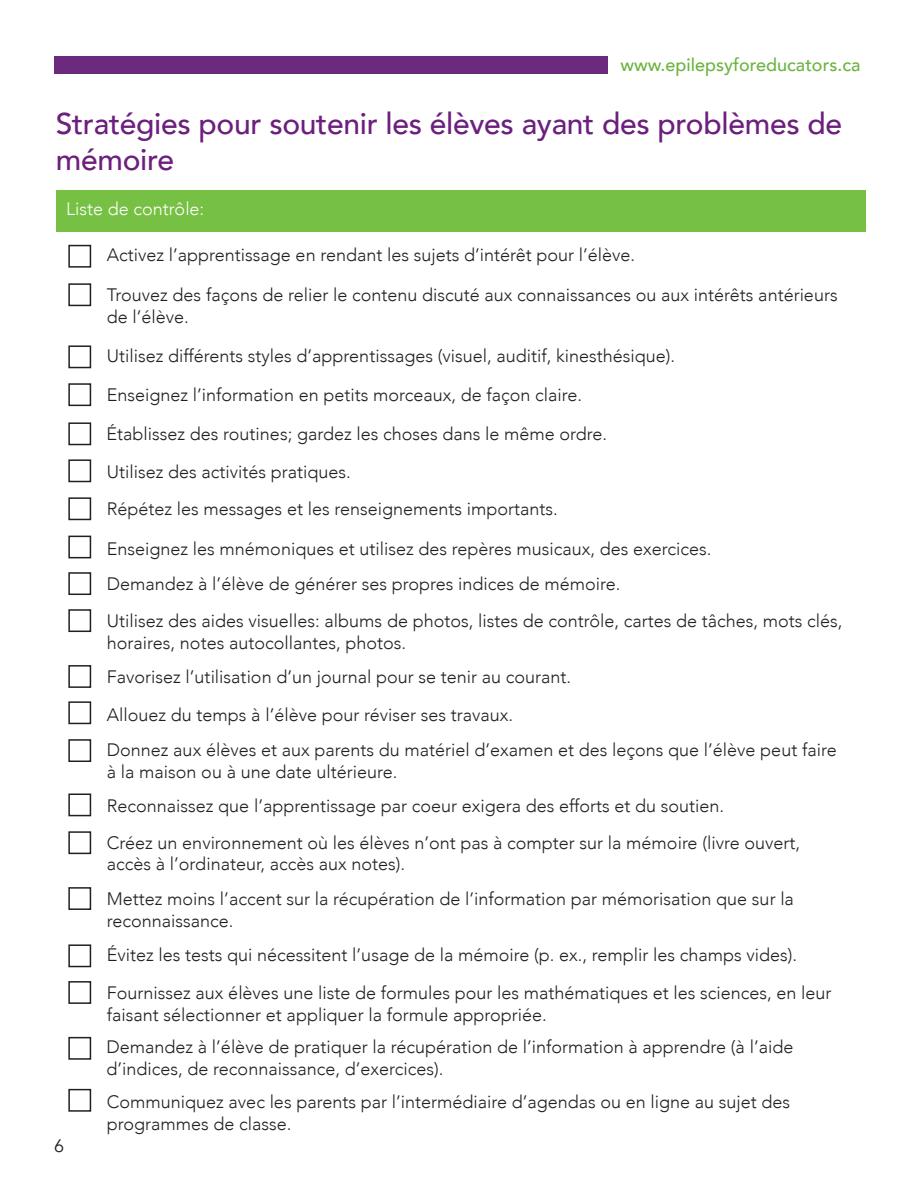
<style>
.page{position:relative;width:918px;height:1188px;background:#fff}
.page>*{position:absolute;margin:0;border:0;box-sizing:border-box;transform-origin:0 0}
.t1{font:500 30px/36px "Avenir";letter-spacing:-.01em;color:#6c1f7d}
.t2{font:300 18px/21.6px "Avenir";color:#231f20}
.t3{font:500 18px "Avenir";color:#6cb43f}
.t4{font:300 18px "Avenir";color:#fff}
.t5{font:18px "Avenir";color:#231f20}
</style>
<div class="page">
<div style="left:54px;top:56px;width:554px;height:17px;background:#6c2a7e"></div>
<div style="left:56px;top:190px;width:810px;height:41px;background:#76c043"></div>
<div style="left:68px;top:245px;width:23px;height:23px;border:2px solid #231f20"></div>
<div style="left:68px;top:283px;width:23px;height:23px;border:2px solid #231f20"></div>
<div style="left:68px;top:422px;width:23px;height:23px;border:2px solid #231f20"></div>
<div style="left:68px;top:497px;width:23px;height:23px;border:2px solid #231f20"></div>
<div style="left:68px;top:536px;width:23px;height:22px;border:2px solid #231f20"></div>
<div style="left:68px;top:459px;width:23px;height:23px;border:2px solid #231f20"></div>
<div style="left:68px;top:572px;width:23px;height:23px;border:2px solid #231f20"></div>
<div style="left:68px;top:609px;width:23px;height:23px;border:2px solid #231f20"></div>
<div style="left:68px;top:665px;width:23px;height:23px;border:2px solid #231f20"></div>
<div style="left:68px;top:701px;width:23px;height:23px;border:2px solid #231f20"></div>
<div style="left:68px;top:739px;width:23px;height:23px;border:2px solid #231f20"></div>
<div style="left:68px;top:345px;width:23px;height:23px;border:2px solid #231f20"></div>
<div style="left:68px;top:383px;width:23px;height:23px;border:2px solid #231f20"></div>
<div style="left:68px;top:794px;width:23px;height:22px;border:2px solid #231f20"></div>
<div style="left:68px;top:831px;width:23px;height:23px;border:2px solid #231f20"></div>
<div style="left:68px;top:887px;width:23px;height:23px;border:2px solid #231f20"></div>
<div style="left:68px;top:944px;width:23px;height:23px;border:2px solid #231f20"></div>
<div style="left:68px;top:981px;width:23px;height:23px;border:2px solid #231f20"></div>
<div style="left:68px;top:1037px;width:23px;height:23px;border:2px solid #231f20"></div>
<div style="left:68px;top:1089px;width:23px;height:23px;border:2px solid #231f20"></div>
<p class="t3" style="left:621px;top:49px;width:241px">www.epilepsyforeducators.ca</p>
<p class="t1" style="left:56px;top:104px;width:788px">Stratégies pour soutenir les élèves ayant des problèmes de mémoire</p>
<p class="t4" style="left:66px;top:198px;width:140px">Liste de contrôle:</p>
<p class="t2" style="left:107px;top:244px;width:530px">Activez l’apprentissage en rendant les sujets d’intérêt pour l’élève.</p>
<p class="t2" style="left:107px;top:284px;width:732px">Trouvez des façons de relier le contenu discuté aux connaissances ou aux intérêts antérieurs de l’élève.</p>
<p class="t2" style="left:107px;top:345px;width:570px">Utilisez différents styles d’apprentissages (visuel, auditif, kinesthésique).</p>
<p class="t2" style="left:107px;top:384px;width:477px">Enseignez l’information en petits morceaux, de façon claire.</p>
<p class="t2" style="left:107px;top:423px;width:502px">Établissez des routines; gardez les choses dans le même ordre.</p>
<p class="t2" style="left:107px;top:461px;width:246px">Utilisez des activités pratiques.</p>
<p class="t2" style="left:107px;top:498px;width:452px">Répétez les messages et les renseignements importants.</p>
<p class="t2" style="left:107px;top:538px;width:606px">Enseignez les mnémoniques et utilisez des repères musicaux, des exercices.</p>
<p class="t2" style="left:107px;top:573px;width:515px">Demandez à l’élève de générer ses propres indices de mémoire.</p>
<p class="t2" style="left:107px;top:610px;width:737px">Utilisez des aides visuelles: albums de photos, listes de contrôle, cartes de tâches, mots clés, horaires, notes autocollantes, photos.</p>
<p class="t2" style="left:107px;top:666px;width:466px">Favorisez l’utilisation d’un journal pour se tenir au courant.</p>
<p class="t2" style="left:107px;top:704px;width:408px">Allouez du temps à l’élève pour réviser ses travaux.</p>
<p class="t2" style="left:107px;top:739px;width:731px">Donnez aux élèves et aux parents du matériel d’examen et des leçons que l’élève peut faire à la maison ou à une date ultérieure.</p>
<p class="t2" style="left:107px;top:795px;width:619px">Reconnaissez que l’apprentissage par coeur exigera des efforts et du soutien.</p>
<p class="t2" style="left:107px;top:832px;width:695px">Créez un environnement où les élèves n’ont pas à compter sur la mémoire (livre ouvert,</p>
<p class="t2" style="left:107px;top:853px;width:300px">accès à l’ordinateur, accès aux notes).</p>
<p class="t2" style="left:107px;top:888px;width:689px">Mettez moins l’accent sur la récupération de l’information par mémorisation que sur la</p>
<p class="t2" style="left:107px;top:910px;width:128px">reconnaissance.</p>
<p class="t2" style="left:107px;top:944px;width:692px">Évitez les tests qui nécessitent l’usage de la mémoire (p. ex., remplir les champs vides).</p>
<p class="t2" style="left:107px;top:982px;width:726px">Fournissez aux élèves une liste de formules pour les mathématiques et les sciences, en leur faisant sélectionner et appliquer la formule appropriée.</p>
<p class="t2" style="left:107px;top:1036px;width:688px">Demandez à l’élève de pratiquer la récupération de l’information à apprendre (à l’aide</p>
<p class="t2" style="left:107px;top:1058px;width:338px">d’indices, de reconnaissance, d’exercices).</p>
<p class="t5" style="left:54px;top:1135px;width:12px">6</p>
<p class="t2" style="left:107px;top:1091px;width:685px">Communiquez avec les parents par l’intermédiaire d’agendas ou en ligne au sujet des</p>
<p class="t2" style="left:107px;top:1113px;width:186px">programmes de classe.</p>
</div>
